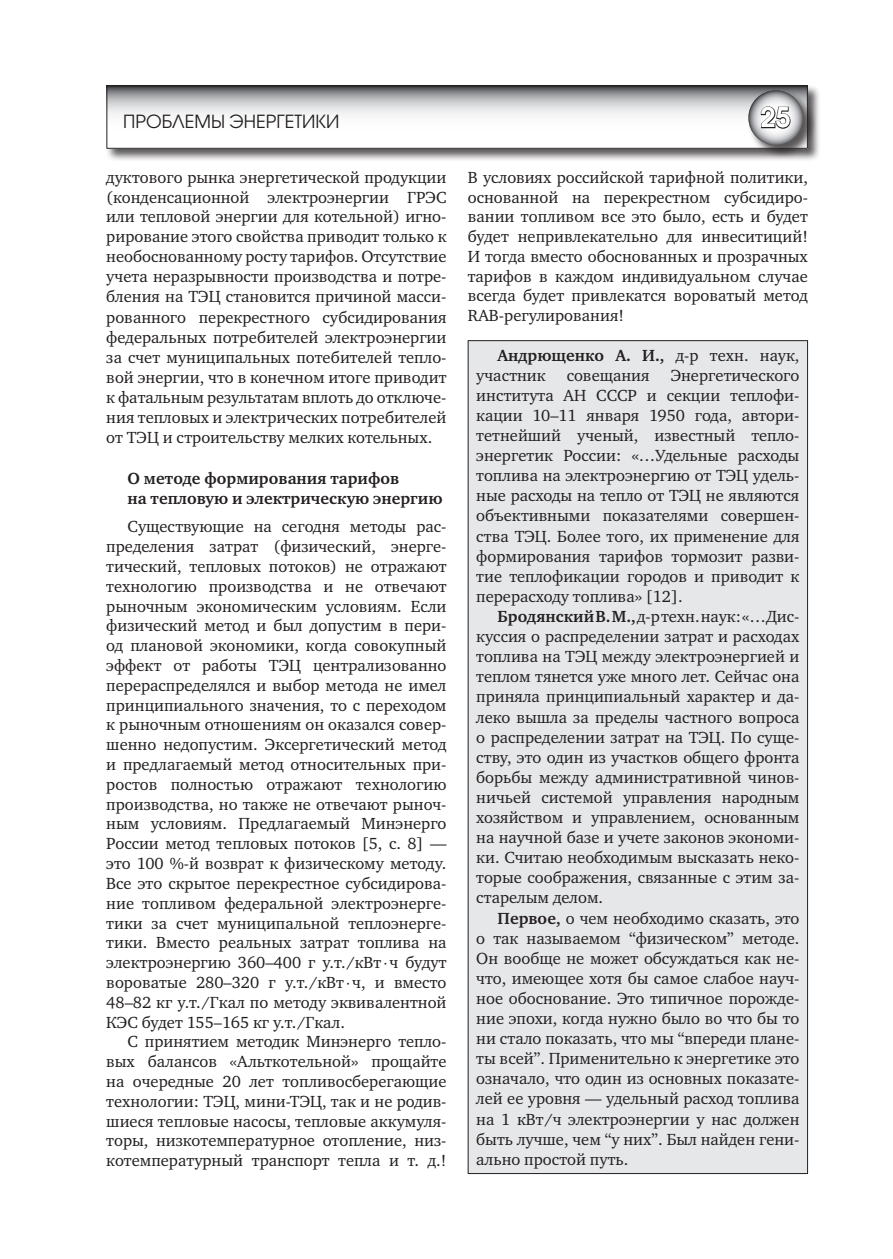
<style>
.page{position:relative;width:893px;height:1259px;background:#fff}
.page>*{position:absolute;margin:0;border:0;box-sizing:border-box;transform-origin:0 0}
.t1{font:600 27px "Avant Garde Gothic C";color:#fff}
.t2{font:18px "Avant Garde Gothic C";color:#231f20}
.t3{font:16.5px/20.1px "Charter C";color:#231f20;text-align:justify}
.t4{font:700 16.5px/19.8px "Charter C";color:#231f20}
.s1{font-weight:700}
</style>
<div class="page">
<div style="left:105px;top:84px;width:719px;height:81px;background:#231f20;opacity:.75"></div>
<svg style="left:108px;top:87px;width:698px;height:60px"></svg>
<div style="left:106px;top:85px;width:702px;height:64px;border:1px solid #231f20"></div>
<div style="left:747px;top:89px;width:76px;height:76px;background:#231f20;opacity:.75"></div>
<svg style="left:748px;top:90px;width:55px;height:55px;background:#b2b3b5"></svg>
<svg style="left:760px;top:106px;width:31px;height:23px"></svg>
<div style="left:468px;top:341px;width:339px;height:832px;background:#e6e7e9"></div>
<p class="t2" style="left:123px;top:111px;width:218px">Проблемы энергетики</p>
<h1 class="t1" style="left:761px;top:101px;width:32px">25</h1>
<p class="t3" style="left:106px;top:167px;width:342px">дуктового рынка энергетической продукции (конденсационной электроэнергии ГРЭС или тепловой энергии для котельной) игно&shy;рирование этого свойства приводит только к необоснованному росту тарифов. Отсутствие учета неразрывности производства и потре&shy;бления на ТЭЦ становится причиной масси&shy;рованного перекрестного субсидирования федеральных потребителей электроэнергии за счет муниципальных потебителей тепло&shy;вой энергии, что в конечном итоге приводит к фатальным результатам вплоть до отключе&shy;ния тепловых и электрических потребителей от ТЭЦ и строительству мелких котельных.</p>
<p class="t4" style="left:128px;top:469px;width:316px">О методе формирования тарифов<br>на тепловую и электрическую энергию</p>
<p class="t3" style="left:106px;top:517px;width:342px;text-indent:21px">Существующие на сегодня методы рас&shy;пределения затрат (физический, энерге&shy;тический, тепловых потоков) не отражают технологию производства и не отвечают рыночным экономическим условиям. Если физический метод и был допустим в пери&shy;од плановой экономики, когда совокупный эффект от работы ТЭЦ централизованно перераспределялся и выбор метода не имел принципиального значения, то с переходом к рыночным отношениям он оказался совер&shy;шенно недопустим. Эксергетический метод и предлагаемый метод относительных при&shy;ростов полностью отражают технологию производства, но также не отвечают рыноч&shy;ным условиям. Предлагаемый Минэнерго России метод тепловых потоков [5, c. 8] — это 100 %-й возврат к физическому методу.<br>Bсе это скрытое перекрестное субсидирова&shy;ние топливом федеральной электроэнерге&shy;тики за счет муниципальной теплоэнерге&shy;тики. Bместо реальных затрат топлива на электроэнергию 360–400 г у.т./кBт ⋅ч будут вороватые 280–320 г у.т./кBт ⋅ч, и вместо 48–82 кг у.т./Гкал по методу эквивалентной КЭС будет 155–165 кг у.т./Гкал.</p>
<p class="t3" style="left:106px;top:1032px;width:342px;text-indent:21px">С принятием методик Минэнерго тепло&shy;вых балансов «Альткотельной» прощайте на очередные 20 лет топливосберегающие технологии: ТЭЦ, мини-ТЭЦ, так и не родив&shy;шиеся тепловые насосы, тепловые аккумуля&shy;торы, низкотемпературное отопление, низ&shy;котемпературный транспорт тепла и т. д.!</p>
<p class="t3" style="left:468px;top:167px;width:342px">B условиях российской тарифной политики, основанной на перекрестном субсидиро&shy;вании топливом все это было, есть и будет будет непривлекательно для инвеситиций!<br>И тогда вместо обоснованных и прозрачных тарифов в каждом индивидуальном случае всегда будет привлекатся вороватый метод RAB-регулирования!</p>
<p class="t3" style="left:476px;top:345px;width:325px;text-indent:21px"><span class="s1">Андрющенко А. И.,</span> д-р техн. наук, участник</p>
<p class="t3" style="left:476px;top:365px;width:325px;text-indent:194px">Энергетического института АН СССР и секции теплофи&shy;кации 10–11 января 1950 года, автори&shy;тетнейший ученый, известный тепло&shy;энергетик России: «…Удельные расходы топлива на электроэнергию от ТЭЦ удель&shy;ные расходы на тепло от ТЭЦ не являются объективными показателями совершен&shy;ства ТЭЦ. Более того, их применение для формирования тарифов тормозит разви&shy;тие теплофикации городов и приводит к перерасходу топлива» [12].</p>
<p class="t3" style="left:476px;top:606px;width:325px;text-indent:21px"><span class="s1">Бродянский B. М.,</span> д-р техн. наук: «…Дис&shy;куссия о распределении затрат и расходах топлива на ТЭЦ между электроэнергией и теплом тянется уже много лет. Сейчас она приняла принципиальный характер и да&shy;леко вышла за пределы частного вопроса о распределении затрат на ТЭЦ. По суще&shy;ству, это один из участков общего фронта борьбы между административной чинов&shy;ничьей системой управления народным хозяйством и управлением, основанным на научной базе и учете законов экономи&shy;ки. Считаю необходимым высказать неко&shy;торые соображения, связанные с этим за&shy;старелым делом.</p>
<p class="t3" style="left:476px;top:908px;width:325px;text-indent:21px"><span class="s1">Первое,</span> о чем необходимо сказать, это о так называемом “физическом” методе.<br>Он вообще не может обсуждаться как не&shy;что, имеющее хотя бы самое слабое науч&shy;ное обоснование. Это типичное порожде&shy;ние эпохи, когда нужно было во что бы то ни стало показать, что мы “впереди плане&shy;ты всей”. Применительно к энергетике это означало, что один из основных показате&shy;лей ее уровня — удельный расход топлива на 1 кBт/ч электроэнергии у нас должен быть лучше, чем “у них”. Был найден гени&shy;ально простой путь.</p>
<p class="t3" style="left:567px;top:365px;width:85px">совещания</p>
</div>
